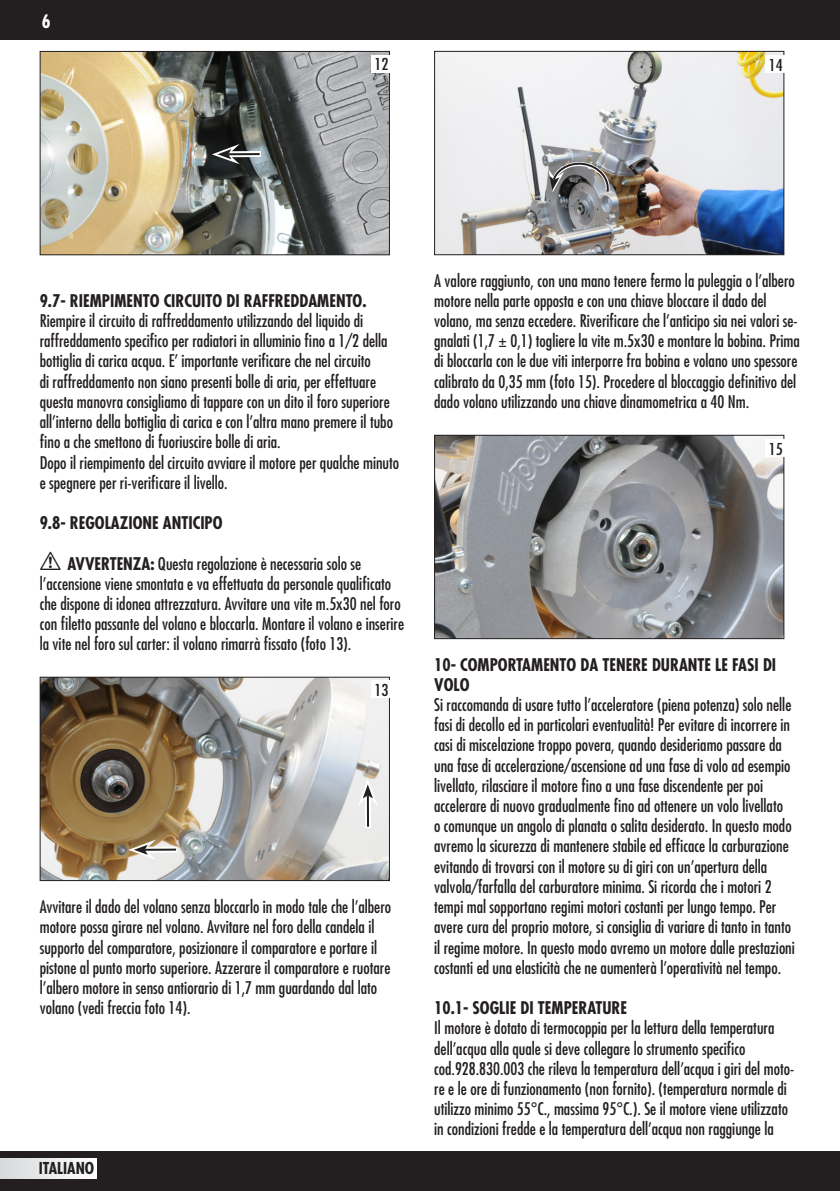
<style>
.page{position:relative;width:840px;height:1191px;background:#fff}
.page>*{position:absolute;margin:0;border:0;box-sizing:border-box;transform-origin:0 0}
.t1{font:700 condensed 18px "Futura LT";color:#fff}
.t2{font:condensed 17px/20.2px "Futura LT";color:#231f20}
.t3{font:700 condensed 17px/20.2px "Futura LT";color:#231f20}
.t4{font:700 condensed 16px "Futura LT";color:#231f20}
.Normale{font:condensed 16px "Futura LT";color:#231f20;scale:1.07 1}
.s1{font-family:"Hazard";font-stretch:normal;font-size:26px}
.s2{font-weight:700}
</style>
<div class="page">
<div style="left:0;top:0;width:839px;height:40px;background:#231f20"></div>
<div style="left:0;top:1151px;width:839px;height:40px;background:#231f20"></div>
<div style="left:0;top:1158px;width:96px;height:20px;background:linear-gradient(to right,#d7d8da,#fdfdfd)"></div>
<img style="left:42px;top:679px;width:345px;height:200px">
<div style="left:40px;top:677px;width:349px;height:204px;border:1px solid #231f20"></div>
<div style="left:371px;top:680px;width:23px;height:18px;background:#fff"></div>
<div style="left:364px;top:795px;width:7px;height:33px;background:#fff"></div>
<hr style="left:366px;top:795px;width:3px;height:31px;background:#231f20">
<svg style="left:357px;top:779px;width:21px;height:27px"></svg>
<svg style="left:156px;top:846px;width:21px;height:6px"></svg>
<hr style="left:145px;top:848px;width:31px;height:2px;background:#231f20">
<svg style="left:128px;top:839px;width:28px;height:20px"></svg>
<img style="left:436px;top:53px;width:345px;height:200px">
<div style="left:434px;top:51px;width:349px;height:204px;border:1px solid #231f20"></div>
<div style="left:765px;top:56px;width:23px;height:17px;background:#fff"></div>
<svg style="left:548px;top:157px;width:62px;height:38px;background:#828283"></svg>
<img style="left:436px;top:437px;width:345px;height:200px">
<div style="left:434px;top:435px;width:349px;height:204px;border:1px solid #231f20"></div>
<div style="left:765px;top:439px;width:23px;height:18px;background:#fff"></div>
<img style="left:42px;top:53px;width:345px;height:200px">
<div style="left:40px;top:51px;width:349px;height:204px;border:1px solid #231f20"></div>
<div style="left:371px;top:55px;width:23px;height:17px;background:#fff"></div>
<svg style="left:239px;top:151px;width:22px;height:6px"></svg>
<hr style="left:228px;top:153px;width:31px;height:2px;background:#231f20">
<svg style="left:212px;top:144px;width:27px;height:20px"></svg>
<p class="t1" style="left:42px;top:10px;width:10px">6</p>
<p class="Normale" style="left:374px;top:54px;width:15px">12</p>
<p class="Normale" style="left:768px;top:55px;width:15px">14</p>
<p class="t3" style="left:40px;top:290px;width:328px">9.7- RIEMPIMENTO CIRCUITO DI RAFFREDDAMENTO.</p>
<p class="t2" style="left:40px;top:310px;width:354px">Riempire il circuito di raffreddamento utilizzando del liquido di raffreddamento specifico per radiatori in alluminio fino a 1/2 della bottiglia di carica acqua. E’ importante verificare che nel circuito<br>di raffreddamento non siano presenti bolle di aria, per effettuare questa manovra consigliamo di tappare con un dito il foro superiore all’interno della bottiglia di carica e con l’altra mano premere il tubo fino a che smettono di fuoriuscire bolle di aria.</p>
<p class="t2" style="left:40px;top:452px;width:361px">Dopo il riempimento del circuito avviare il motore per qualche minuto e spegnere per ri-verificare il livello.</p>
<p class="t3" style="left:40px;top:513px;width:184px">9.8- REGOLAZIONE ANTICIPO</p>
<p class="t2" style="left:40px;top:553px;width:366px"><span class="s1">!</span> <span class="s2">AVVERTENZA:</span> Questa regolazione è necessaria solo se l’accensione viene smontata e va effettuata da personale qualificato che dispone di idonea attrezzatura. Avvitare una vite m.5x30 nel foro con filetto passante del volano e bloccarla. Montare il volano e inserire la vite nel foro sul carter: il volano rimarrà fissato (foto 13).</p>
<p class="Normale" style="left:374px;top:680px;width:15px">13</p>
<p class="t2" style="left:40px;top:896px;width:353px">Avvitare il dado del volano senza bloccarlo in modo tale che l’albero motore possa girare nel volano. Avvitare nel foro della candela il supporto del comparatore, posizionare il comparatore e portare il pistone al punto morto superiore. Azzerare il comparatore e ruotare l’albero motore in senso antiorario di 1,7 mm guardando dal lato volano (vedi freccia foto 14).</p>
<p class="t4" style="left:39px;top:1158px;width:57px">ITALIANO</p>
<p class="t2" style="left:434px;top:270px;width:367px">A valore raggiunto, con una mano tenere fermo la puleggia o l’albero motore nella parte opposta e con una chiave bloccare il dado del volano, ma senza eccedere. Riverificare che l’anticipo sia nei valori se&shy;gnalati (1,7 ± 0,1) togliere la vite m.5x30 e montare la bobina. Prima di bloccarla con le due viti interporre fra bobina e volano uno spessore calibrato da 0,35 mm (foto 15). Procedere al bloccaggio definitivo del dado volano utilizzando una chiave dinamometrica a 40 Nm.</p>
<p class="Normale" style="left:768px;top:439px;width:15px">15</p>
<p class="t3" style="left:434px;top:654px;width:343px">10- COMPORTAMENTO DA TENERE DURANTE LE FASI DI<br>VOLO</p>
<p class="t2" style="left:434px;top:694px;width:362px">Si raccomanda di usare tutto l’acceleratore (piena potenza) solo nelle fasi di decollo ed in particolari eventualità! Per evitare di incorrere in casi di miscelazione troppo povera, quando desideriamo passare da una fase di accelerazione/ascensione ad una fase di volo ad esempio livellato, rilasciare il motore fino a una fase discendente per poi accelerare di nuovo gradualmente fino ad ottenere un volo livellato<br>o comunque un angolo di planata o salita desiderato. In questo modo avremo la sicurezza di mantenere stabile ed efficace la carburazione evitando di trovarsi con il motore su di giri con un’apertura della valvola/farfalla del carburatore minima. Si ricorda che i motori 2 tempi mal sopportano regimi motori costanti per lungo tempo. Per avere cura del proprio motore, si consiglia di variare di tanto in tanto il regime motore. In questo modo avremo un motore dalle prestazioni costanti ed una elasticità che ne aumenterà l’operatività nel tempo.</p>
<p class="t3" style="left:434px;top:997px;width:194px">10.1- SOGLIE DI TEMPERATURE</p>
<p class="t2" style="left:434px;top:1017px;width:361px">Il motore è dotato di termocoppia per la lettura della temperatura dell’acqua alla quale si deve collegare lo strumento specifico cod.928.830.003 che rileva la temperatura dell’acqua i giri del moto&shy;re e le ore di funzionamento (non fornito). (temperatura normale di utilizzo minimo 55°C., massima 95°C.). Se il motore viene utilizzato in condizioni fredde e la temperatura dell’acqua non raggiunge la</p>
</div>
